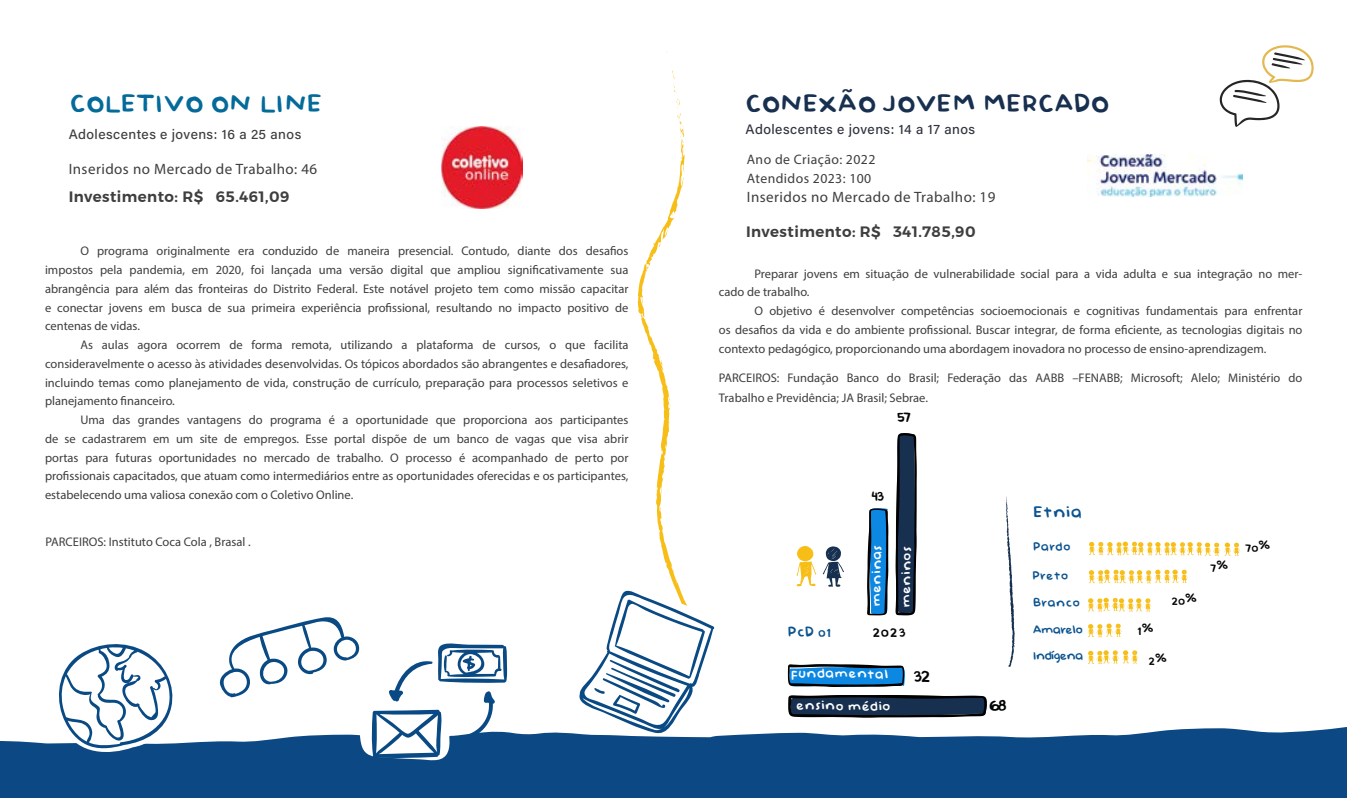
<style>
.page{position:relative;width:1347px;height:798px;background:#fff}
.page>*{position:absolute;margin:0;border:0;box-sizing:border-box;transform-origin:0 0}
.t1{font:30px "Baby Doll";color:#183050}
.t2{font:30px "Baby Doll";color:#046a9a}
.t3{font:18.75px "Baby Doll";color:#0b5390}
.t4{font:18.75px "Baby Doll";color:#020304}
.t5{font:17.5px "Baby Doll";color:#020304}
.t6{font:16.25px "Baby Doll";color:#0b5390}
.t7{font:15px "Myriad Pro";letter-spacing:.03em;color:#3e3e3e}
.t8{font:600 15px "Montserrat";letter-spacing:.03em;color:#3e3e3e}
.t9{font:15px/29.6px "Baby Doll";letter-spacing:-.01em;color:#fff}
.t10{font:15px/30.1px "Baby Doll";color:#020304}
.t11{font:13.75px "Myriad Pro";letter-spacing:.03em;color:#3e3e3e}
.t12{font:13.75px/27.2px "Baby Doll";letter-spacing:-.035em;color:#0b5390}
.t13{font:13.75px "Acumin Variable Concept";letter-spacing:.03em;color:#3e3e3e}
.t14{font:13.75px "Acumin Variable Concept";letter-spacing:.03em;color:#32353f}
.t15{font:12.5px/18.8px "Myriad Pro";color:#3e3e3e;text-align:justify}
</style>
<div class="page">
<svg style="left:1px;top:727px;width:1345px;height:70px;background:#1e568d"></svg>
<svg style="left:895px;top:433px;width:21px;height:182px;background:#24354b"></svg>
<svg style="left:867px;top:508px;width:21px;height:107px;background:#1b71af"></svg>
<svg style="left:822px;top:546px;width:22px;height:40px"></svg>
<svg style="left:796px;top:546px;width:20px;height:40px"></svg>
<svg style="left:1088px;top:569px;width:99px;height:14px"></svg>
<svg style="left:1088px;top:597px;width:63px;height:14px"></svg>
<svg style="left:1088px;top:623px;width:33px;height:14px"></svg>
<svg style="left:1088px;top:650px;width:50px;height:13px"></svg>
<svg style="left:1089px;top:541px;width:150px;height:14px"></svg>
<svg style="left:1005px;top:496px;width:10px;height:171px"></svg>
<svg style="left:788px;top:664px;width:117px;height:22px;background:#1870b1"></svg>
<svg style="left:1219px;top:45px;width:94px;height:82px"></svg>
<img style="left:1088px;top:154px;width:154px;height:42px">
<img style="left:441px;top:127px;width:82px;height:81px">
<svg style="left:571px;top:65px;width:146px;height:670px"></svg>
<svg style="left:50px;top:644px;width:126px;height:111px"></svg>
<svg style="left:214px;top:617px;width:303px;height:145px"></svg>
<svg style="left:788px;top:695px;width:199px;height:22px;background:#192b42"></svg>
<h1 class="t2" style="left:70px;top:88px;width:254px">COLETIVO ON LINE</h1>
<p class="t13" style="left:69px;top:124px;width:234px">Adolescentes e jovens: 16 a 25 anos</p>
<p class="t7" style="left:69px;top:159px;width:250px">Inseridos no Mercado de Trabalho: 46</p>
<p class="t8" style="left:69px;top:185px;width:222px">Investimento: R$ 65.461,09</p>
<p class="t15" style="left:45px;top:241px;width:585px;text-indent:35px">O programa originalmente era conduzido de maneira presencial. Contudo, diante dos desafios impostos pela pandemia, em 2020, foi lançada uma versão digital que ampliou significativamente sua abrangência para além das fronteiras do Distrito Federal. Este notável projeto tem como missão capacitar e conectar jovens em busca de sua primeira experiência profissional, resultando no impacto positivo de centenas de vidas.</p>
<p class="t15" style="left:45px;top:335px;width:585px;text-indent:35px">As aulas agora ocorrem de forma remota, utilizando a plataforma de cursos, o que facilita consideravelmente o acesso às atividades desenvolvidas. Os tópicos abordados são abrangentes e desafiadores, incluindo temas como planejamento de vida, construção de currículo, preparação para processos seletivos e planejamento financeiro.</p>
<p class="t15" style="left:45px;top:410px;width:585px;text-indent:35px">Uma das grandes vantagens do programa é a oportunidade que proporciona aos participantes de se cadastrarem em um site de empregos. Esse portal dispõe de um banco de vagas que visa abrir portas para futuras oportunidades no mercado de trabalho. O processo é acompanhado de perto por profissionais capacitados, que atuam como intermediários entre as oportunidades oferecidas e os participantes, estabelecendo uma valiosa conexão com o Coletivo Online.</p>
<p class="t15" style="left:46px;top:531px;width:206px">PARCEIROS: Instituto Coca Cola , Brasal .</p>
<h1 class="t1" style="left:745px;top:88px;width:365px">CONEXÃO JOVEM MERCADO</h1>
<p class="t14" style="left:745px;top:120px;width:231px">Adolescentes e jovens: 14 a 17 anos</p>
<p class="t11" style="left:747px;top:151px;width:130px">Ano de Criação: 2022</p>
<p class="t11" style="left:747px;top:169px;width:126px">Atendidos 2023: 100</p>
<p class="t7" style="left:747px;top:187px;width:250px">Inseridos no Mercado de Trabalho: 19</p>
<p class="t8" style="left:746px;top:219px;width:231px">Investimento: R$ 341.785,90</p>
<p class="t15" style="left:719px;top:263px;width:585px;text-indent:35px">Preparar jovens em situação de vulnerabilidade social para a vida adulta e sua integração no mer&shy;cado de trabalho.</p>
<p class="t15" style="left:719px;top:301px;width:585px;text-indent:35px">O objetivo é desenvolver competências socioemocionais e cognitivas fundamentais para enfrentar os desafios da vida e do ambiente profissional. Buscar integrar, de forma eficiente, as tecnologias digitais no contexto pedagógico, proporcionando uma abordagem inovadora no processo de ensino-aprendizagem.</p>
<p class="t15" style="left:719px;top:367px;width:585px;line-height:20px">PARCEIROS: Fundação Banco do Brasil; Federação das AABB –FENABB; Microsoft; Alelo; Ministério do<br>Trabalho e Previdência; JA Brasil; Sebrae.</p>
<h2 class="t4" style="left:896px;top:406px;width:17px">57</h2>
<h2 class="t4" style="left:871px;top:485px;width:15px">43</h2>
<h3 class="t6" style="left:788px;top:622px;width:46px">PcD 01</h3>
<p class="t9" style="left:861px;top:607px;width:64px;rotate:-89deg">meninas meninos</p>
<h3 class="t5" style="left:872px;top:622px;width:36px">2023</h3>
<p class="t9" style="left:790px;top:658px;width:100px">fundamental</p>
<p class="t9" style="left:796px;top:691px;width:96px">ensino médio</p>
<h2 class="t3" style="left:1033px;top:501px;width:50px">Etnia</h2>
<p class="t12" style="left:1032px;top:533px;width:53px">Pardo<br>Preto<br>Branco<br>Amarelo<br>Indígena</p>
<p class="t10" style="left:1171px;top:585px;width:27px">20%</p>
<p class="t10" style="left:1148px;top:615px;width:20px;text-indent:-11px">1%<br>2%</p>
<p class="t10" style="left:1209px;top:552px;width:20px">7%</p>
<p class="t10" style="left:1244px;top:532px;width:27px">70%</p>
</div>
